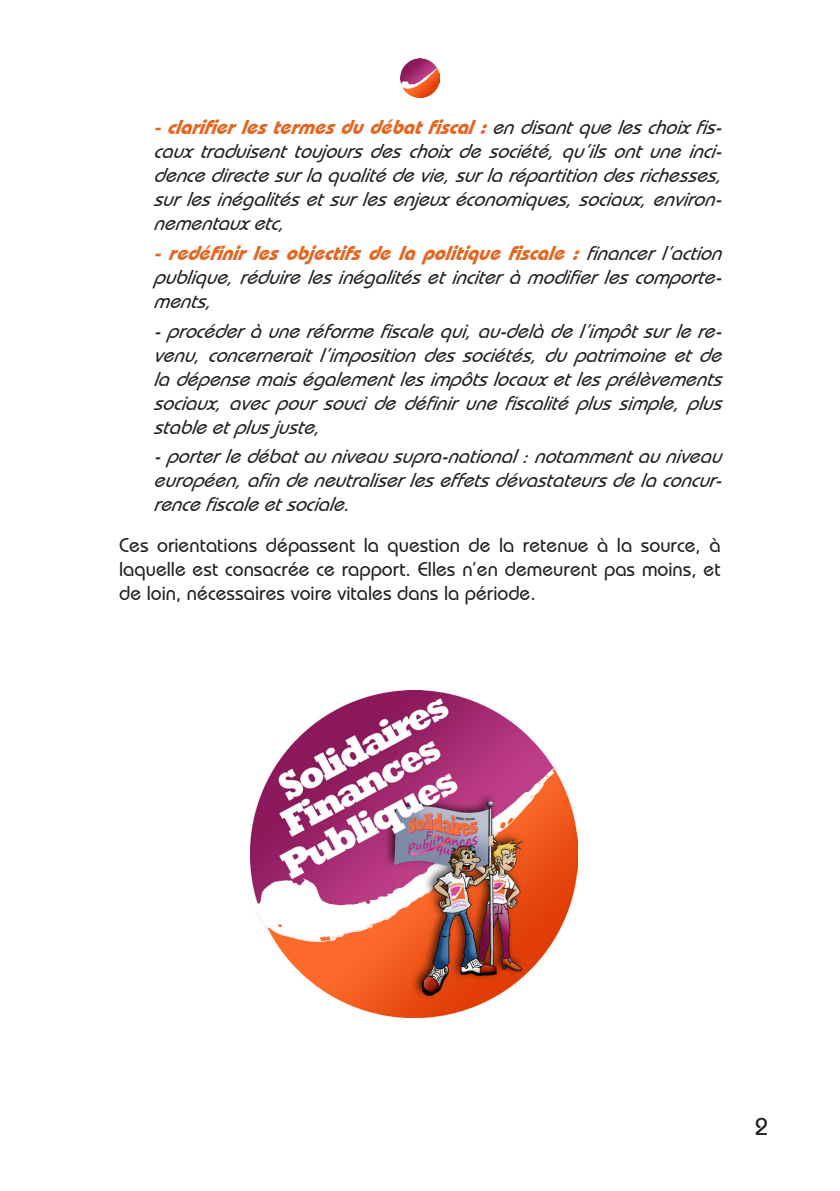
<style>
.page{position:relative;width:840px;height:1191px;background:#fff}
.page>*{position:absolute;margin:0;border:0;box-sizing:border-box;transform-origin:0 0}
.t1{font:500 24px "Bauhaus IT Cby BT";color:#231f20}
.t2{font:italic 500 20px/24px "Bauhaus IT Cby BT";color:#231f20;text-align:justify}
.t3{font:500 20px/24px "Bauhaus IT Cby BT";color:#231f20;text-align:justify}
.s1{font-weight:700;color:#e16722}
</style>
<div class="page">
<img style="left:250px;top:690px;width:327px;height:327px">
<img style="left:400px;top:59px;width:39px;height:39px">
<p class="t2" style="left:153px;top:115px;width:577px"><span class="s1">-clarifierlestermesdudébatfiscal:</span>endisantqueleschoixfis&shy;cauxtraduisenttoujoursdeschoixdesociété,qu’ilsontuneinci&shy;dencedirectesurlaqualitédevie,surlarépartitiondesrichesses, surlesinégalitésetsurlesenjeuxéconomiques,sociaux,environ&shy;nementauxetc,</p>
<p class="t2" style="left:153px;top:241px;width:577px"><span class="s1">-redéfinirlesobjectifsdelapolitiquefiscale :</span>financerl’action publique,réduirelesinégalitésetinciteràmodifierlescomporte&shy;ments,</p>
<p class="t2" style="left:153px;top:318px;width:577px">-procéderàuneréformefiscalequi,au-delàdel’impôtsurlere&shy;venu,concerneraitl’impositiondessociétés,dupatrimoineetde ladépensemaiségalementlesimpôtslocauxetlesprélèvements sociaux,avecpoursoucidedéfinirunefiscalitéplussimple,plus stableetplusjuste,</p>
<p class="t2" style="left:153px;top:444px;width:577px">-porterledébatauniveausupra-national:notammentauniveau européen,afindeneutraliserleseffetsdévastateursdelaconcur&shy;rencefiscaleetsociale.</p>
<p class="t3" style="left:119px;top:533px;width:602px">Ces orientations dépassent la question de la retenue à la source, à laquelle est consacrée ce rapport. Elles n’en demeurent pas moins, et de loin, nécessaires voire vitales dans la période.</p>
<p class="t1" style="left:754px;top:1111px;width:15px">2</p>
</div>
